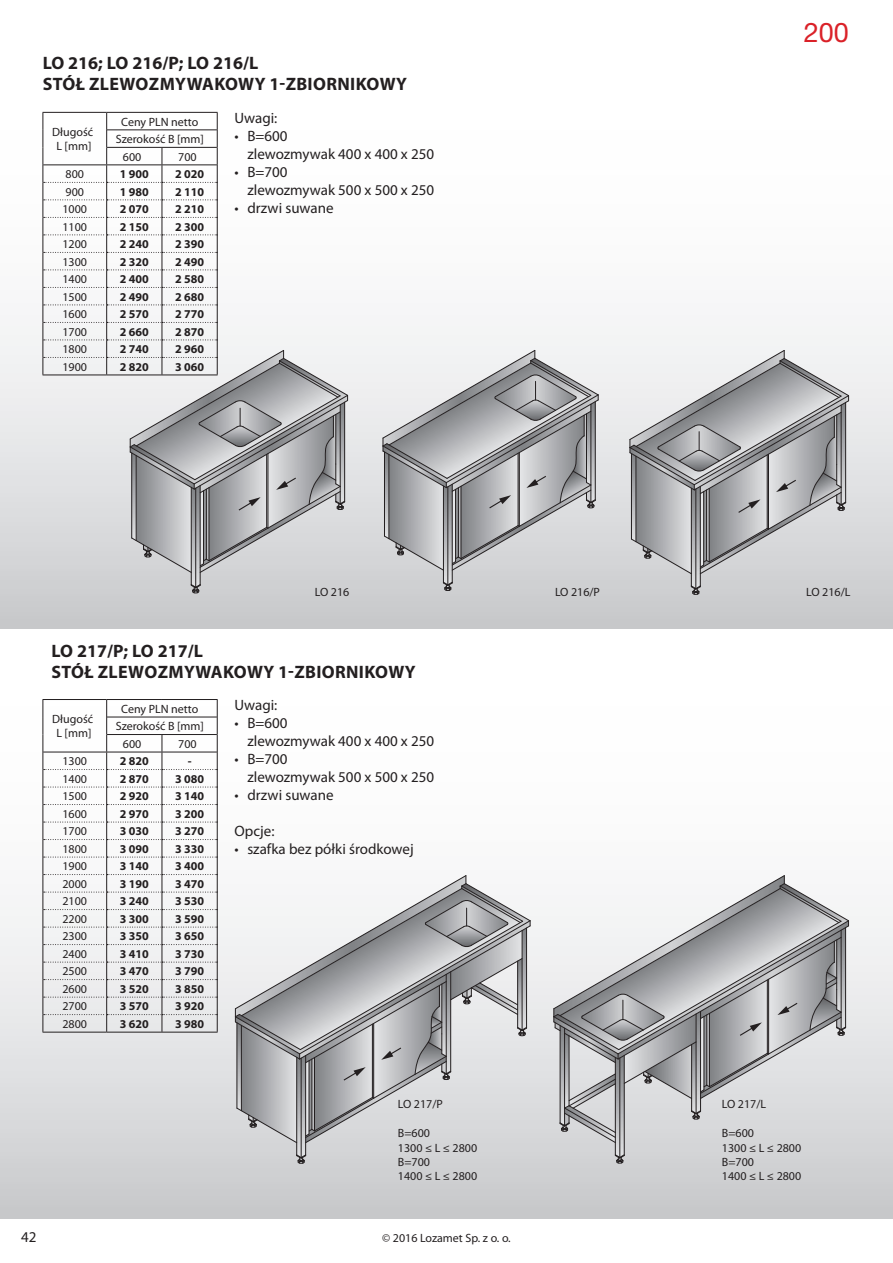
<style>
.page{position:relative;width:893px;height:1263px;background:#fff}
.page>*{position:absolute;margin:0;border:0;box-sizing:border-box;transform-origin:0 0}
.t1{font:27px "Helvetica Neue LT Pro";color:#da2128}
.t2{font:700 18px/21.6px "Myriad Pro";letter-spacing:.02em;color:#231f20}
.t3{font:15px/18px "Myriad Pro";color:#231f20}
.t4{font:12px/14.4px "Myriad Pro";color:#231f20}
.t5{font:700 12px "Myriad Pro";color:#231f20}
</style>
<div class="page">
<div style="left:0;top:55px;width:893px;height:574px;background:linear-gradient(to bottom,#fff,#d1d2d5)"></div>
<div style="left:0;top:629px;width:893px;height:589px;background:linear-gradient(to bottom,#fff,#d0d2d4)"></div>
<hr style="left:43px;top:112px;width:64px;height:1px;background:#231f20">
<hr style="left:107px;top:112px;width:55px;height:1px;background:#231f20">
<hr style="left:162px;top:112px;width:56px;height:1px;background:#231f20">
<hr style="left:43px;top:699px;width:64px;height:1px;background:#231f20">
<hr style="left:107px;top:699px;width:55px;height:1px;background:#231f20">
<hr style="left:162px;top:699px;width:56px;height:1px;background:#231f20">
<svg style="left:43px;top:700px;width:175px;height:332px"></svg>
<hr style="left:43px;top:1032px;width:64px;height:1px;background:#231f20">
<hr style="left:107px;top:1032px;width:55px;height:1px;background:#231f20">
<hr style="left:162px;top:1032px;width:56px;height:1px;background:#231f20">
<svg style="left:43px;top:113px;width:306px;height:481px"></svg>
<svg style="left:629px;top:349px;width:221px;height:246px;background:#bbbcbe"></svg>
<svg style="left:382px;top:349px;width:217px;height:242px;background:#b8b9bb"></svg>
<svg style="left:553px;top:874px;width:296px;height:290px"></svg>
<svg style="left:234px;top:874px;width:297px;height:290px"></svg>
<h2 class="t2" style="left:43px;top:52px;width:365px">LO 216; LO 216/P; LO 216/L<br>STÓŁ ZLEWOZMYWAKOWY 1-ZB IOR NIKOWY</h2>
<p class="t3" style="left:235px;top:109px;width:44px">Uwagi:</p>
<p class="t3" style="left:247px;top:127px;width:188px;text-indent:-13px">• B=600<br>zlewozmywak 400 x 400 x 250</p>
<p class="t3" style="left:247px;top:163px;width:188px;text-indent:-13px">• B=700<br>zlewozmywak 500 x 500 x 250</p>
<p class="t3" style="left:235px;top:199px;width:101px">• drzwi suwane</p>
<p class="t4" style="left:121px;top:114px;width:79px">Ceny PLN netto</p>
<p class="t4" style="left:116px;top:132px;width:90px">Szerokość B [mm]</p>
<p class="t4" style="left:123px;top:149px;width:20px">600</p>
<p class="t4" style="left:178px;top:149px;width:20px">700</p>
<p class="t4" style="left:52px;top:124px;width:42px;text-align:center">Długość<br>L [mm]</p>
<p class="t4" style="left:66px;top:167px;width:20px">800</p>
<p class="t5" style="left:120px;top:167px;width:31px">1 900</p>
<p class="t5" style="left:175px;top:167px;width:31px">2 020</p>
<p class="t4" style="left:66px;top:184px;width:20px">900</p>
<p class="t5" style="left:120px;top:185px;width:31px">1 980</p>
<p class="t5" style="left:175px;top:185px;width:31px">2 110</p>
<p class="t4" style="left:62px;top:202px;width:26px">1000</p>
<p class="t5" style="left:120px;top:202px;width:31px">2 070</p>
<p class="t5" style="left:175px;top:202px;width:31px">2 210</p>
<p class="t4" style="left:62px;top:219px;width:26px">1100</p>
<p class="t5" style="left:120px;top:220px;width:31px">2 150</p>
<p class="t5" style="left:175px;top:220px;width:31px">2 300</p>
<p class="t4" style="left:62px;top:237px;width:26px">1200</p>
<p class="t5" style="left:120px;top:237px;width:31px">2 240</p>
<p class="t5" style="left:175px;top:237px;width:31px">2 390</p>
<p class="t4" style="left:62px;top:254px;width:26px">1300</p>
<p class="t5" style="left:120px;top:255px;width:31px">2 320</p>
<p class="t5" style="left:175px;top:255px;width:31px">2 490</p>
<p class="t4" style="left:62px;top:272px;width:26px">1400</p>
<p class="t5" style="left:120px;top:272px;width:31px">2 400</p>
<p class="t5" style="left:175px;top:272px;width:31px">2 580</p>
<p class="t4" style="left:62px;top:289px;width:26px">1500</p>
<p class="t5" style="left:120px;top:290px;width:31px">2 490</p>
<p class="t5" style="left:175px;top:290px;width:31px">2 680</p>
<p class="t4" style="left:62px;top:307px;width:26px">1600</p>
<p class="t5" style="left:120px;top:307px;width:31px">2 570</p>
<p class="t5" style="left:175px;top:307px;width:31px">2 770</p>
<p class="t4" style="left:62px;top:324px;width:26px">1700</p>
<p class="t5" style="left:120px;top:325px;width:31px">2 660</p>
<p class="t5" style="left:175px;top:325px;width:31px">2 870</p>
<p class="t4" style="left:62px;top:342px;width:26px">1800</p>
<p class="t5" style="left:120px;top:342px;width:31px">2 740</p>
<p class="t5" style="left:175px;top:342px;width:31px">2 960</p>
<p class="t4" style="left:62px;top:359px;width:26px">1900</p>
<p class="t5" style="left:120px;top:360px;width:31px">2 820</p>
<p class="t5" style="left:175px;top:360px;width:31px">3 060</p>
<h1 class="t1" style="left:804px;top:17px;width:47px">200</h1>
<p class="t4" style="left:315px;top:585px;width:36px">LO 216</p>
<p class="t4" style="left:555px;top:585px;width:46px">LO 216/P</p>
<p class="t4" style="left:806px;top:585px;width:46px">LO 216/L</p>
<h2 class="t2" style="left:51px;top:640px;width:365px">LO 217/P; LO 217/L<br>STÓŁ ZLEWOZMYWAKOWY 1-ZB IOR NIKOWY</h2>
<p class="t3" style="left:235px;top:696px;width:44px">Uwagi:</p>
<p class="t3" style="left:247px;top:714px;width:188px;text-indent:-13px">• B=600<br>zlewozmywak 400 x 400 x 250</p>
<p class="t3" style="left:247px;top:750px;width:188px;text-indent:-13px">• B=700<br>zlewozmywak 500 x 500 x 250</p>
<p class="t3" style="left:235px;top:786px;width:101px">• drzwi suwane</p>
<p class="t3" style="left:235px;top:822px;width:41px">Opcje:</p>
<p class="t3" style="left:235px;top:840px;width:181px">• szafka bez półki środkowej</p>
<p class="t4" style="left:121px;top:701px;width:79px">Ceny PLN netto</p>
<p class="t4" style="left:116px;top:719px;width:90px">Szerokość B [mm]</p>
<p class="t4" style="left:123px;top:736px;width:20px">600</p>
<p class="t4" style="left:178px;top:736px;width:20px">700</p>
<p class="t4" style="left:52px;top:712px;width:42px;text-align:center">Długość<br>L [mm]</p>
<p class="t4" style="left:62px;top:754px;width:26px">1300</p>
<p class="t5" style="left:120px;top:754px;width:31px">2 820</p>
<p class="t5" style="left:188px;top:754px;width:5px">-</p>
<p class="t4" style="left:62px;top:771px;width:26px">1400</p>
<p class="t5" style="left:120px;top:772px;width:31px">2 870</p>
<p class="t5" style="left:175px;top:772px;width:31px">3 080</p>
<p class="t4" style="left:62px;top:789px;width:26px">1500</p>
<p class="t5" style="left:120px;top:789px;width:31px">2 920</p>
<p class="t5" style="left:175px;top:789px;width:31px">3 140</p>
<p class="t4" style="left:62px;top:806px;width:26px">1600</p>
<p class="t5" style="left:120px;top:807px;width:31px">2 970</p>
<p class="t5" style="left:175px;top:807px;width:31px">3 200</p>
<p class="t4" style="left:62px;top:824px;width:26px">1700</p>
<p class="t5" style="left:120px;top:824px;width:31px">3 030</p>
<p class="t5" style="left:175px;top:824px;width:31px">3 270</p>
<p class="t4" style="left:62px;top:841px;width:26px">1800</p>
<p class="t5" style="left:120px;top:842px;width:31px">3 090</p>
<p class="t5" style="left:175px;top:842px;width:31px">3 330</p>
<p class="t4" style="left:62px;top:859px;width:26px">1900</p>
<p class="t5" style="left:120px;top:859px;width:31px">3 140</p>
<p class="t5" style="left:175px;top:859px;width:31px">3 400</p>
<p class="t4" style="left:62px;top:876px;width:26px">2000</p>
<p class="t5" style="left:120px;top:877px;width:31px">3 190</p>
<p class="t5" style="left:175px;top:877px;width:31px">3 470</p>
<p class="t4" style="left:62px;top:894px;width:26px">2100</p>
<p class="t5" style="left:120px;top:895px;width:31px">3 240</p>
<p class="t5" style="left:175px;top:895px;width:31px">3 530</p>
<p class="t4" style="left:62px;top:911px;width:26px">2200</p>
<p class="t5" style="left:120px;top:912px;width:31px">3 300</p>
<p class="t5" style="left:175px;top:912px;width:31px">3 590</p>
<p class="t4" style="left:62px;top:929px;width:26px">2300</p>
<p class="t5" style="left:120px;top:930px;width:31px">3 350</p>
<p class="t5" style="left:175px;top:930px;width:31px">3 650</p>
<p class="t4" style="left:62px;top:946px;width:26px">2400</p>
<p class="t5" style="left:120px;top:947px;width:31px">3 410</p>
<p class="t5" style="left:175px;top:947px;width:31px">3 730</p>
<p class="t4" style="left:62px;top:964px;width:26px">2500</p>
<p class="t5" style="left:120px;top:965px;width:31px">3 470</p>
<p class="t5" style="left:175px;top:965px;width:31px">3 790</p>
<p class="t4" style="left:62px;top:981px;width:26px">2600</p>
<p class="t5" style="left:120px;top:982px;width:31px">3 520</p>
<p class="t5" style="left:175px;top:982px;width:31px">3 850</p>
<p class="t4" style="left:62px;top:999px;width:26px">2700</p>
<p class="t5" style="left:120px;top:1000px;width:31px">3 570</p>
<p class="t5" style="left:175px;top:1000px;width:31px">3 920</p>
<p class="t4" style="left:62px;top:1016px;width:26px">2800</p>
<p class="t5" style="left:120px;top:1017px;width:31px">3 620</p>
<p class="t5" style="left:175px;top:1017px;width:31px">3 980</p>
<p class="t4" style="left:398px;top:1097px;width:46px">LO 217/P</p>
<p class="t4" style="left:398px;top:1126px;width:81px">B=600<br>1300 ≤ L ≤ 2800<br>B=700<br>1400 ≤ L ≤ 2800</p>
<p class="t3" style="left:21px;top:1227px;width:17px">42</p>
<p class="t4" style="left:382px;top:1230px;width:130px">© 2016 Lozamet Sp. z o. o.</p>
<p class="t4" style="left:722px;top:1097px;width:46px">LO 217/L</p>
<p class="t4" style="left:722px;top:1126px;width:81px">B=600<br>1300 ≤ L ≤ 2800<br>B=700<br>1400 ≤ L ≤ 2800</p>
</div>
